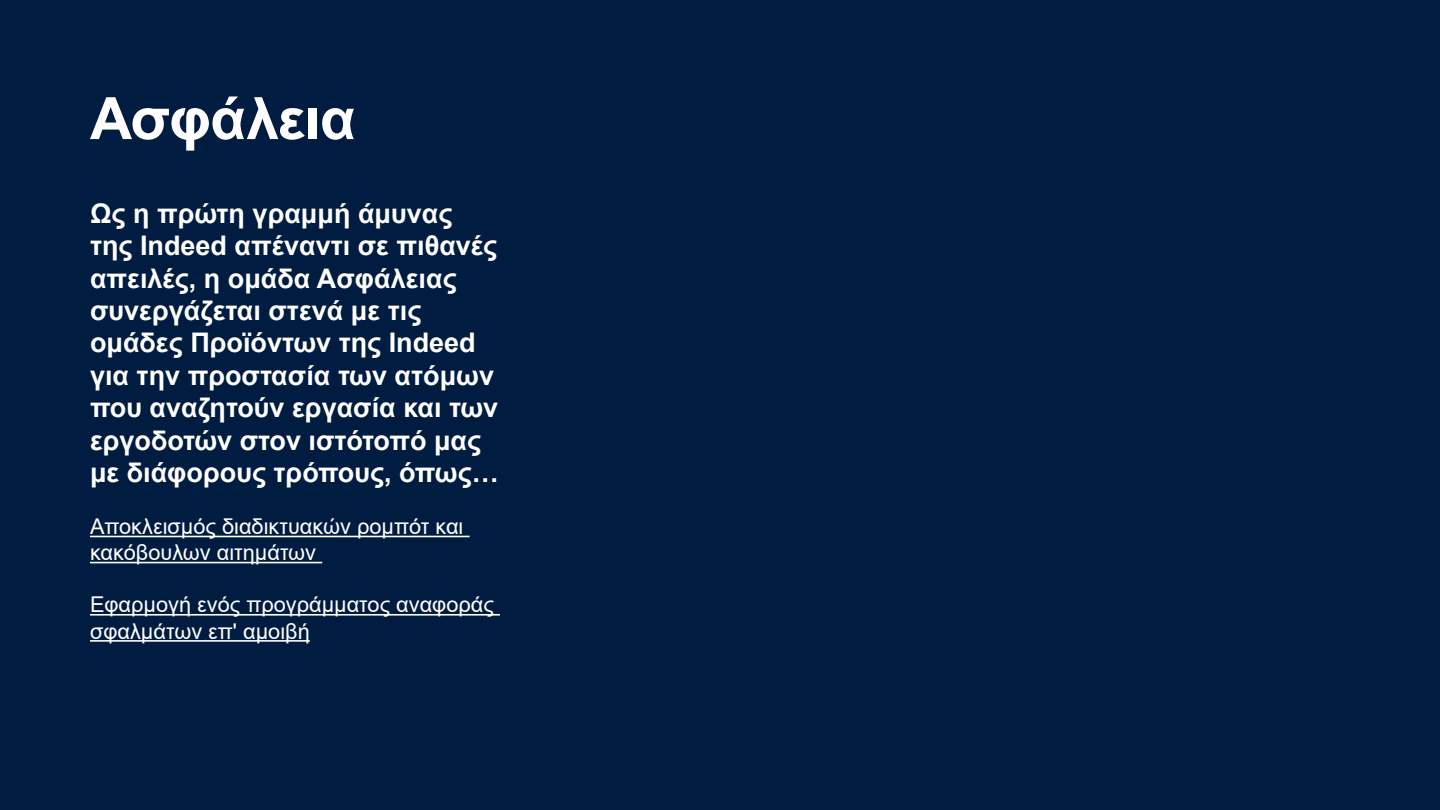
<style>
.page{position:relative;width:1440px;height:810px;background:#001c40}
.page>*{position:absolute;margin:0;border:0;box-sizing:border-box;transform-origin:0 0}
.t1{font:700 58.5px "Arial";letter-spacing:-.02em;color:#fff}
.t2{font:700 27px/32.4px "Arial";color:#fff}
.t3{font:21.75px/26.1px "Arial";color:#fff}
</style>
<div class="page">
<hr style="left:90px;top:536px;width:380px;height:1px;background:#fff">
<hr style="left:90px;top:562px;width:232px;height:1px;background:#fff">
<hr style="left:90px;top:614px;width:410px;height:2px;background:#fff">
<hr style="left:90px;top:640px;width:220px;height:2px;background:#fff">
<h1 class="t1" style="left:90px;top:77px;width:267px">Ασφάλεια</h1>
<p class="t2" style="left:90px;top:197px;width:410px">Ως η πρώτη γραμμή άμυνας της Indeed απέναντι σε πιθανές απειλές, η ομάδα Ασφάλειας συνεργάζεται στενά με τις ομάδες Προϊόντων της Indeed για την προστασία των ατόμων που αναζητούν εργασία και των εργοδοτών στον ιστότοπό μας με διάφορους τρόπους, όπως…</p>
<p class="t3" style="left:90px;top:513px;width:375px">Αποκλεισμός διαδικτυακών ρομπότ και κακόβουλων αιτημάτων</p>
<p class="t3" style="left:90px;top:592px;width:405px">Εφαρμογή ενός προγράμματος αναφοράς σφαλμάτων επ' αμοιβή</p>
</div>
